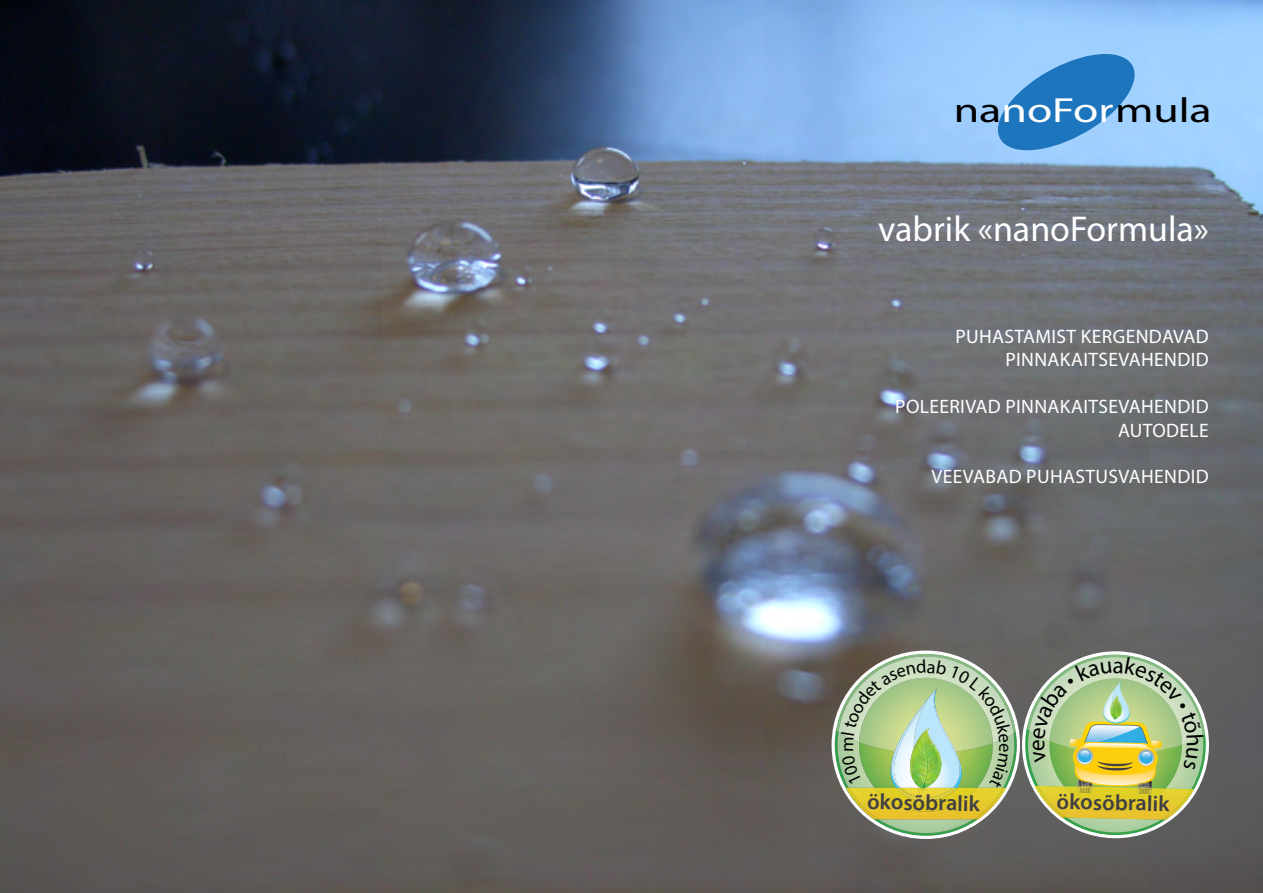
<style>
.page{position:relative;width:1263px;height:893px;background:#fff}
.page>*{position:absolute;margin:0;border:0;box-sizing:border-box;transform-origin:0 0}
.t1{font:36px "Myriad Pro";color:#fff}
.t2{font:34.95px "Myriad Pro";color:#000;scale:1.32 1}
.t3{font:600 22.2px "Myriad Pro";color:#414042}
.t4{font:19.5px/23.4px "Myriad Pro";letter-spacing:.02em;color:#fff;text-align:right}
.s1{color:#fff}
</style>
<div class="page">
<img style="left:0;top:0;width:1263px;height:893px">
<svg style="left:987px;top:48px;width:156px;height:108px;background:#5da2dd"></svg>
<img style="left:831px;top:650px;width:379px;height:189px">
<h2 class="t2" style="left:954px;top:89px;width:197px">na<span class="s1">noFor</span>mula</h2>
<h1 class="t1" style="left:878px;top:207px;width:332px">vabrik «nanoFormula»</h1>
<p class="t4" style="left:955px;top:324px;width:255px">PUHASTAMIST KERGENDAVAD<br>PINNAKAITSEVAHENDID</p>
<p class="t4" style="left:895px;top:395px;width:315px">POLEERIVAD PINNAKAITSEVAHENDID<br>AUTODELE</p>
<p class="t4" style="left:931px;top:465px;width:279px">VEEVABAD PUHASTUSVAHENDID</p>
<p class="t3" style="left:867px;top:787px;width:114px;rotate:1deg">ökosõbralik</p>
<p class="t3" style="left:1057px;top:787px;width:114px;rotate:1deg">ökosõbralik</p>
</div>
